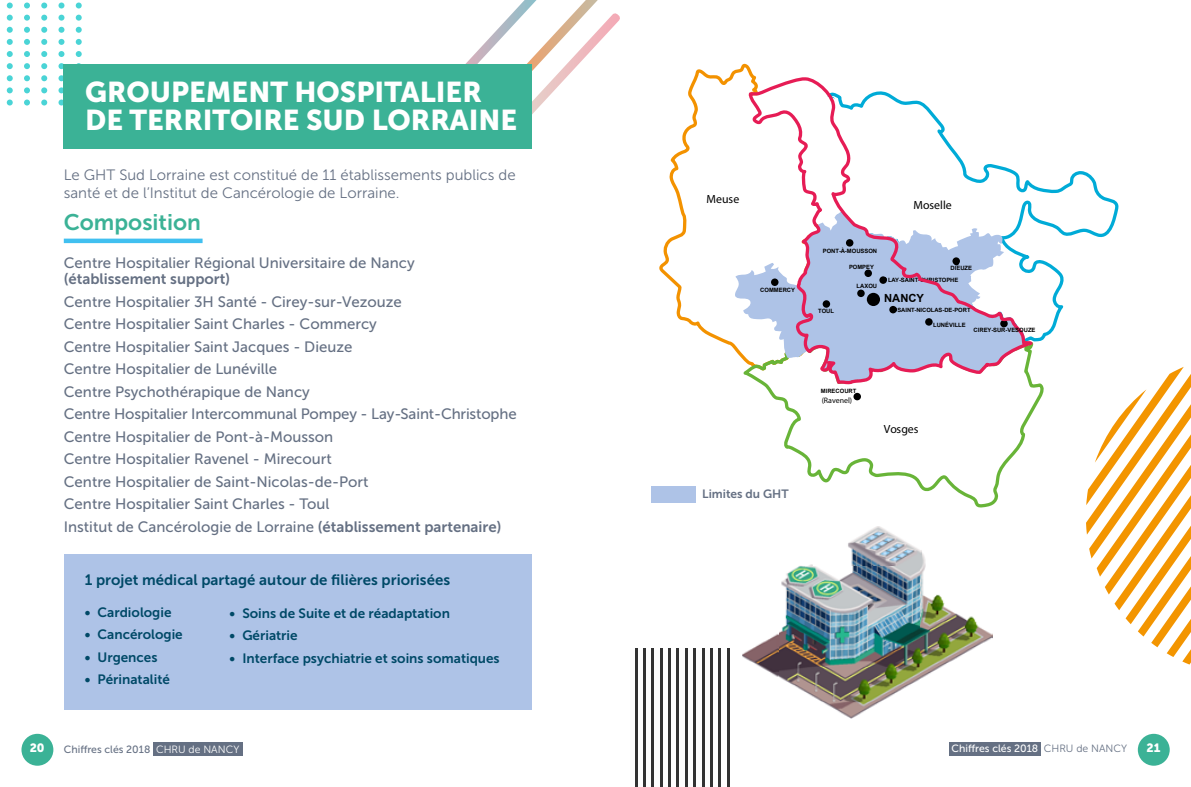
<style>
.page{position:relative;width:1191px;height:787px;background:#fff}
.page>*{position:absolute;margin:0;border:0;box-sizing:border-box;transform-origin:0 0}
.t1{font:28.5px/28.5px "Museo Sans 900";color:#fff}
.t2{font:22.5px "Museo Sans 700";color:#3bb296}
.t3{font:15px/22.5px "Museo Sans 500";color:#657083}
.t4{font:15px/18px "Museo Sans 300";color:#657083}
.t5{font:15px "Museo Sans 700";color:#004967}
.t6{font:15px "Museo Sans 700";color:#657083}
.t7{font:13.5px "Museo Sans 700";color:#004967}
.t8{font:12px "Museo Sans 700";color:#657083}
.t9{font:12px "Museo Sans 900";color:#fff}
.t10{font:11.85px "Myriad Pro";color:#000}
.t11{font:700 11.25px "Arial";color:#000}
.t12{font:10.5px "Museo Sans 500";color:#657083}
.t13{font:10.5px "Museo Sans 500";color:#fff}
.t14{font:7.95px "Myriad Pro";color:#000}
.t15{font:700 5.85px/11.7px "Arial";color:#000}
.s1{font-family:"Museo Sans 700"}
.s2{font-family:"Museo Sans 300";color:#fff}
.s3{font-family:"Museo Sans 300";color:#657083}
</style>
<div class="page">
<div style="left:949px;top:741px;width:92px;height:14px;background:#657083"></div>
<div style="left:153px;top:742px;width:90px;height:14px;background:#657083"></div>
<hr style="left:635px;top:648px;width:2px;height:139px;background:#333">
<hr style="left:643px;top:648px;width:2px;height:139px;background:#333">
<hr style="left:651px;top:648px;width:3px;height:139px;background:#333">
<hr style="left:660px;top:648px;width:2px;height:139px;background:#333">
<hr style="left:668px;top:648px;width:3px;height:139px;background:#333">
<hr style="left:677px;top:648px;width:2px;height:139px;background:#333">
<hr style="left:685px;top:648px;width:2px;height:139px;background:#333">
<hr style="left:693px;top:648px;width:3px;height:139px;background:#333">
<hr style="left:702px;top:648px;width:2px;height:139px;background:#333">
<hr style="left:710px;top:648px;width:2px;height:139px;background:#333">
<hr style="left:718px;top:648px;width:3px;height:139px;background:#333">
<hr style="left:727px;top:648px;width:2px;height:139px;background:#333">
<svg style="left:433px;top:0;width:187px;height:149px"></svg>
<svg style="left:7px;top:3px;width:6px;height:6px"></svg>
<svg style="left:24px;top:3px;width:6px;height:6px"></svg>
<svg style="left:41px;top:3px;width:6px;height:6px"></svg>
<svg style="left:58px;top:3px;width:6px;height:6px"></svg>
<svg style="left:76px;top:3px;width:6px;height:6px"></svg>
<svg style="left:7px;top:15px;width:6px;height:6px"></svg>
<svg style="left:24px;top:15px;width:6px;height:6px"></svg>
<svg style="left:41px;top:15px;width:6px;height:6px"></svg>
<svg style="left:58px;top:15px;width:6px;height:6px"></svg>
<svg style="left:76px;top:15px;width:6px;height:6px"></svg>
<svg style="left:7px;top:27px;width:6px;height:6px"></svg>
<svg style="left:24px;top:27px;width:6px;height:6px"></svg>
<svg style="left:41px;top:27px;width:6px;height:6px"></svg>
<svg style="left:58px;top:27px;width:6px;height:6px"></svg>
<svg style="left:76px;top:27px;width:6px;height:6px"></svg>
<svg style="left:7px;top:39px;width:6px;height:6px"></svg>
<svg style="left:24px;top:39px;width:6px;height:6px"></svg>
<svg style="left:41px;top:39px;width:6px;height:6px"></svg>
<svg style="left:58px;top:39px;width:6px;height:6px"></svg>
<svg style="left:76px;top:39px;width:6px;height:6px"></svg>
<svg style="left:7px;top:51px;width:6px;height:6px"></svg>
<svg style="left:24px;top:51px;width:6px;height:6px"></svg>
<svg style="left:41px;top:51px;width:6px;height:6px"></svg>
<svg style="left:58px;top:51px;width:6px;height:6px"></svg>
<svg style="left:76px;top:51px;width:6px;height:6px"></svg>
<svg style="left:7px;top:63px;width:6px;height:6px"></svg>
<svg style="left:24px;top:63px;width:6px;height:6px"></svg>
<svg style="left:41px;top:63px;width:6px;height:6px"></svg>
<svg style="left:58px;top:63px;width:6px;height:6px"></svg>
<svg style="left:7px;top:75px;width:6px;height:6px"></svg>
<svg style="left:24px;top:75px;width:6px;height:6px"></svg>
<svg style="left:41px;top:75px;width:6px;height:6px"></svg>
<svg style="left:58px;top:75px;width:5px;height:6px"></svg>
<svg style="left:7px;top:87px;width:6px;height:6px"></svg>
<svg style="left:24px;top:87px;width:6px;height:6px"></svg>
<svg style="left:41px;top:87px;width:6px;height:6px"></svg>
<svg style="left:58px;top:87px;width:5px;height:6px"></svg>
<svg style="left:7px;top:99px;width:6px;height:6px"></svg>
<svg style="left:24px;top:99px;width:6px;height:6px"></svg>
<svg style="left:41px;top:99px;width:6px;height:6px"></svg>
<svg style="left:58px;top:99px;width:5px;height:6px"></svg>
<img style="left:779px;top:565px;width:141px;height:153px">
<img style="left:742px;top:633px;width:37px;height:44px">
<img style="left:920px;top:604px;width:72px;height:75px">
<img style="left:920px;top:550px;width:25px;height:54px">
<img style="left:848px;top:526px;width:73px;height:39px">
<div style="left:64px;top:553px;width:467px;height:156px;background:#aec3e7"></div>
<div style="left:21px;top:733px;width:32px;height:32px;background:#3bb296;border-radius:50%"></div>
<div style="left:1137px;top:733px;width:32px;height:32px;background:#3bb296;border-radius:50%"></div>
<div style="left:63px;top:64px;width:468px;height:84px;background:#3bb296"></div>
<svg style="left:1086px;top:367px;width:105px;height:297px"></svg>
<div style="left:651px;top:486px;width:44px;height:17px;background:#aec3e7"></div>
<div style="left:64px;top:238px;width:138px;height:5px;background:#41c0f0"></div>
<svg style="left:1046px;top:171px;width:73px;height:165px"></svg>
<svg style="left:659px;top:63px;width:95px;height:286px"></svg>
<svg style="left:740px;top:81px;width:306px;height:427px"></svg>
<svg style="left:734px;top:212px;width:13px;height:171px"></svg>
<svg style="left:743px;top:92px;width:4px;height:155px"></svg>
<svg style="left:747px;top:75px;width:295px;height:311px"></svg>
<h1 class="t1" style="left:85px;top:77px;width:434px">GROUPEMENT HOSPITALIER<br>DE TERRITOIRE SUD LORRAINE</h1>
<p class="t4" style="left:64px;top:166px;width:453px">Le GHT Sud Lorraine est constitué de 11 établissements publics de santé et de l’Institut de Cancérologie de Lorraine.</p>
<h2 class="t2" style="left:64px;top:209px;width:139px">Composition</h2>
<p class="t3" style="left:64px;top:251px;width:352px">Centre Hospitalier Régional Universitaire de Nancy</p>
<p class="t6" style="left:64px;top:271px;width:168px">(établissement support)</p>
<p class="t3" style="left:64px;top:290px;width:454px">Centre Hospitalier 3H Santé - Cirey-sur-Vezouze<br>Centre Hospitalier Saint Charles - Commercy<br>Centre Hospitalier Saint Jacques - Dieuze<br>Centre Hospitalier de Lunéville<br>Centre Psychothérapique de Nancy<br>Centre Hospitalier Intercommunal Pompey - Lay-Saint-Christophe Centre Hospitalier de Pont-à-Mousson<br>Centre Hospitalier Ravenel - Mirecourt<br>Centre Hospitalier de Saint-Nicolas-de-Port<br>Centre Hospitalier Saint Charles - Toul<br>Institut de Cancérologie de Lorraine <span class="s1">(établissement partenaire)</span></p>
<p class="t5" style="left:85px;top:571px;width:367px">1 projet médical partagé autour de filières priorisées</p>
<p class="t7" style="left:85px;top:604px;width:88px">• Cardiologie</p>
<p class="t7" style="left:85px;top:627px;width:99px">• Cancérologie</p>
<p class="t7" style="left:85px;top:649px;width:74px">• Urgences</p>
<p class="t7" style="left:85px;top:672px;width:87px">• Périnatalité</p>
<p class="t7" style="left:230px;top:605px;width:222px">• Soins de Suite et de réadaptation</p>
<p class="t7" style="left:230px;top:628px;width:70px">• Gériatrie</p>
<p class="t7" style="left:230px;top:650px;width:272px">• Interface psychiatrie et soins somatiques</p>
<p class="t10" style="left:706px;top:192px;width:34px">Meuse</p>
<p class="t15" style="left:760px;top:284px;width:36px">COMMERCY</p>
<p class="t8" style="left:702px;top:487px;width:88px">Limites du GHT</p>
<p class="t10" style="left:913px;top:197px;width:40px">Moselle</p>
<p class="t15" style="left:822px;top:245px;width:56px">PONT-À-MOUSSON</p>
<p class="t15" style="left:849px;top:261px;width:26px">POMPEY</p>
<p class="t15" style="left:818px;top:305px;width:17px">TOUL</p>
<p class="t15" style="left:856px;top:280px;width:22px">LAXOU</p>
<p class="t15" style="left:888px;top:262px;width:86px;text-indent:63px">DIEUZE<br>LAY-SAINT-CHRISTOPHE</p>
<p class="t11" style="left:884px;top:290px;width:41px">NANCY</p>
<p class="t15" style="left:897px;top:304px;width:75px">SAINT-NICOLAS-DE-PORT</p>
<p class="t15" style="left:933px;top:319px;width:34px">LUNÉVILLE</p>
<p class="t15" style="left:973px;top:324px;width:63px">CIREY-SUR-VESOUZE</p>
<p class="t15" style="left:821px;top:385px;width:37px">MIRECOURT</p>
<p class="t14" style="left:821px;top:395px;width:32px">(Ravenel)</p>
<p class="t10" style="left:884px;top:421px;width:36px">Vosges</p>
<p class="t9" style="left:30px;top:741px;width:16px">20</p>
<p class="t12" style="left:64px;top:744px;width:177px">Chiffres clés 2018 <span class="s2">CHRU de NANCY</span></p>
<p class="t13" style="left:951px;top:743px;width:177px">Chiffres clés 2018 <span class="s3">CHRU de NANCY</span></p>
<p class="t9" style="left:1146px;top:741px;width:15px">21</p>
</div>
